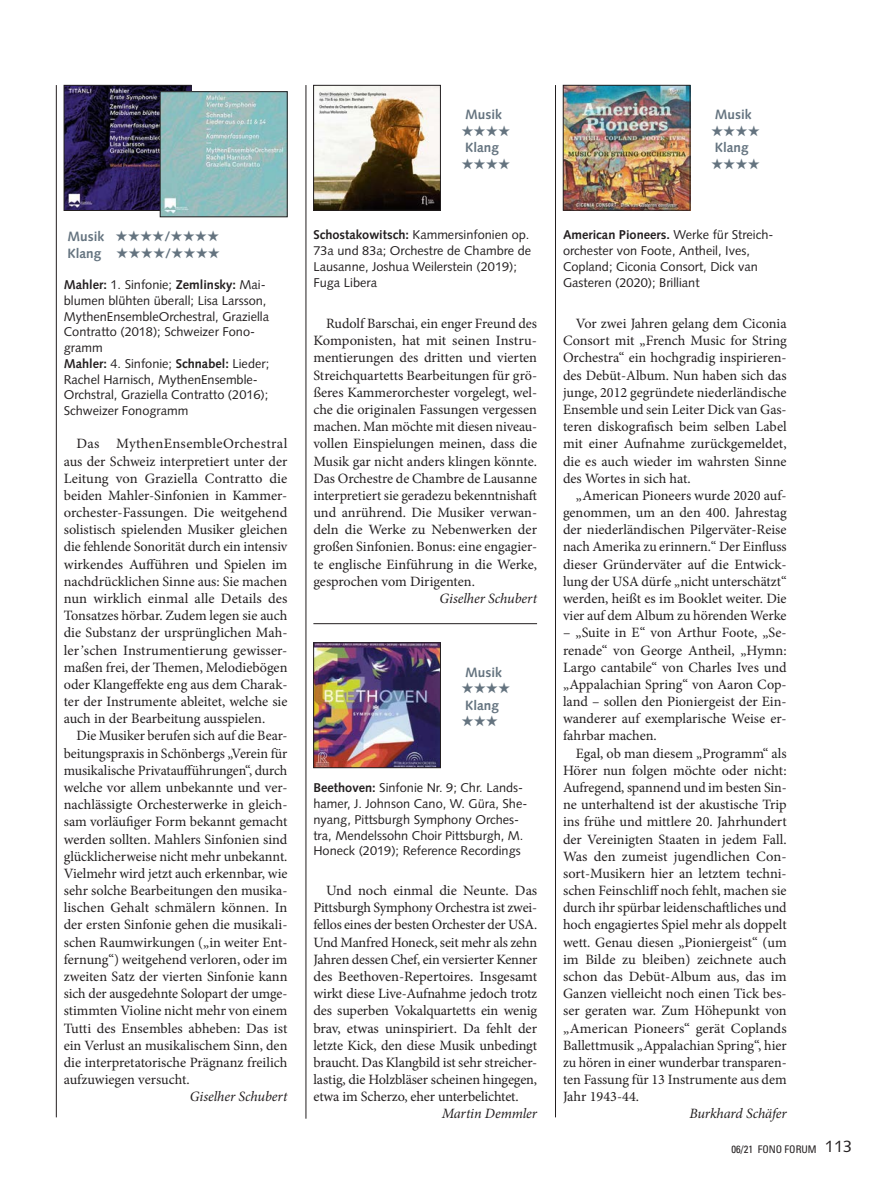
<style>
.page{position:relative;width:893px;height:1191px;background:#fff}
.page>*{position:absolute;margin:0;border:0;box-sizing:border-box;transform-origin:0 0}
.t1{font:15px "Zapf Dingbats ITC";color:#64737f}
.t2{font:14.25px/17.1px "Minion Pro";letter-spacing:-.005em;color:#231f20;text-align:justify}
.t3{font:italic 14.25px "Minion Pro";letter-spacing:-.005em;color:#231f20}
.t4{font:700 13.5px/16.5px "Syntax";color:#64737f}
.t5{font:12.75px/15.8px "Syntax";color:#231f20}
.t6{font:condensed 10.5px "Univers LT Std";color:#231f20}
.s1{font-weight:700}
.s2{font-family:"Times LT Std";font-style:italic}
.s3{font-family:"Syntax";font-stretch:normal;font-size:16.5px}
</style>
<div class="page">
<hr style="left:306px;top:85px;width:1px;height:1033px;background:#231f20">
<hr style="left:56px;top:85px;width:1px;height:1032px;background:#231f20">
<img style="left:66px;top:87px;width:123px;height:122px">
<div style="left:64px;top:85px;width:127px;height:126px;border:1px solid #231f20"></div>
<img style="left:315px;top:87px;width:124px;height:121px">
<div style="left:313px;top:85px;width:128px;height:125px;border:1px solid #231f20"></div>
<hr style="left:555px;top:85px;width:1px;height:1032px;background:#231f20">
<img style="left:565px;top:87px;width:123px;height:121px">
<div style="left:563px;top:85px;width:127px;height:125px;border:1px solid #231f20"></div>
<hr style="left:313px;top:623px;width:224px;height:1px;background:#231f20">
<img style="left:315px;top:644px;width:124px;height:122px">
<div style="left:313px;top:642px;width:128px;height:126px;border:1px solid #231f20"></div>
<img style="left:162px;top:93px;width:123px;height:122px">
<div style="left:160px;top:91px;width:127px;height:126px;border:1px solid #231f20"></div>
<p class="t4" style="left:68px;top:228px;width:154px">Musik ★★★★/★★★★<br>Klang ★★★★/★★★★</p>
<p class="t5" style="left:64px;top:277px;width:207px"><span class="s1">Mahler:</span> 1. Sinfonie; <span class="s1">Zemlinsky:</span> Mai&shy;blumen blühten überall; Lisa Larsson,<br>MythenEnsembleOrchestral, Graziella<br>Contratto (2018); Schweizer Fono&shy;gramm<br><span class="s1">Mahler:</span> 4. Sinfonie; <span class="s1">Schnabel:</span> Lieder;<br>Rachel Harnisch, MythenEnsemble-<br>Orchstral, Graziella Contratto (2016);<br>Schweizer Fonogramm</p>
<p class="t2" style="left:64px;top:435px;width:225px;text-indent:13px">Das MythenEnsembleOrchestral aus der Schweiz interpretiert unter der Leitung von Graziella Contratto die beiden Mahler-Sinfonien in Kammer&shy;orchester-Fassungen. Die weitgehend solistisch spielenden Musiker gleichen die fehlende Sonorität durch ein intensiv wirkendes Aufführen und Spielen im nachdrücklichen Sinne aus: Sie machen nun wirklich einmal alle Details des Tonsatzes hörbar. Zudem legen sie auch die Substanz der ursprünglichen Mah&shy;ler<span class="s2">’</span>schen Instrumentierung gewisser&shy;maßen frei, der Themen, Melodiebögen oder Klangeffekte eng aus dem Charak&shy;ter der Instrumente ableitet, welche sie auch in der Bearbeitung ausspielen.</p>
<p class="t2" style="left:64px;top:727px;width:225px;text-indent:13px">Die Musiker berufen sich auf die Bear&shy;beitungspraxis in Schönbergs „Verein für musikalische Privataufführungen“, durch welche vor allem unbekannte und ver&shy;nachlässigte Orchesterwerke in gleich&shy;sam vorläufiger Form bekannt gemacht werden sollten. Mahlers Sinfonien sind glücklicherweise nicht mehr unbekannt.<br>Vielmehr wird jetzt auch erkennbar, wie sehr solche Bearbeitungen den musika&shy;lischen Gehalt schmälern können. In der ersten Sinfonie gehen die musikali&shy;schen Raumwirkungen („in weiter Ent&shy;fernung“) weitgehend verloren, oder im zweiten Satz der vierten Sinfonie kann sich der ausgedehnte Solopart der umge&shy;stimmten Violine nicht mehr von einem Tutti des Ensembles abheben: Das ist ein Verlust an musikalischem Sinn, den die interpretatorische Prägnanz freilich aufzuwiegen versucht.</p>
<p class="t3" style="left:190px;top:1087px;width:99px">Giselher Schubert</p>
<p class="t4" style="left:465px;top:106px;width:38px">Musik</p>
<p class="t1" style="left:461px;top:124px;width:50px">★★★★</p>
<p class="t4" style="left:465px;top:139px;width:35px">Klang</p>
<p class="t1" style="left:461px;top:157px;width:50px">★★★★</p>
<p class="t5" style="left:313px;top:227px;width:219px"><span class="s1">Schostakowitsch:</span> Kammersinfonien op.<br>73a und 83a; Orchestre de Chambre de<br>Lausanne, Joshua Weilerstein (2019);<br>Fuga Libera</p>
<p class="t2" style="left:313px;top:315px;width:225px;text-indent:13px">Rudolf Barschai, ein enger Freund des Komponisten, hat mit seinen Instru&shy;mentierungen des dritten und vierten Streichquartetts Bearbeitungen für grö&shy;ßeres Kammerorchester vorgelegt, wel&shy;che die originalen Fassungen vergessen machen. Man möchte mit diesen niveau&shy;vollen Einspielungen meinen, dass die Musik gar nicht anders klingen könnte.<br>Das Orchestre de Chambre de Lausanne interpretiert sie geradezu bekenntnishaft und anrührend. Die Musiker verwan&shy;deln die Werke zu Nebenwerken der großen Sinfonien. Bonus: eine engagier&shy;te englische Einführung in die Werke, gesprochen vom Dirigenten.</p>
<p class="t3" style="left:440px;top:588px;width:99px">Giselher Schubert</p>
<p class="t4" style="left:465px;top:664px;width:38px">Musik</p>
<p class="t1" style="left:461px;top:681px;width:50px">★★★★</p>
<p class="t4" style="left:465px;top:697px;width:35px">Klang</p>
<p class="t1" style="left:461px;top:714px;width:38px">★★★</p>
<p class="t5" style="left:313px;top:780px;width:215px"><span class="s1">Beethoven:</span> Sinfonie Nr. 9; Chr. Lands&shy;hamer, J. Johnson Cano, W. Güra, She&shy;nyang, Pittsburgh Symphony Orches&shy;tra, Mendelssohn Choir Pittsburgh, M.<br>Honeck (2019); Reference Recordings</p>
<p class="t2" style="left:313px;top:882px;width:225px;text-indent:13px">Und noch einmal die Neunte. Das Pittsburgh Symphony Orchestra ist zwei&shy;fellos eines der besten Orchester der USA.<br>Und Manfred Honeck, seit mehr als zehn Jahren dessen Chef, ein versierter Kenner des Beethoven-Repertoires. Insgesamt wirkt diese Live-Aufnahme jedoch trotz des superben Vokalquartetts ein wenig brav, etwas uninspiriert. Da fehlt der letzte Kick, den diese Musik unbedingt braucht. Das Klangbild ist sehr streicher&shy;lastig, die Holzbläser scheinen hingegen, etwa im Scherzo, eher unterbelichtet.</p>
<p class="t3" style="left:442px;top:1104px;width:97px">Martin Demmler</p>
<p class="t4" style="left:715px;top:106px;width:38px">Musik</p>
<p class="t1" style="left:711px;top:124px;width:50px">★★★★</p>
<p class="t4" style="left:715px;top:139px;width:35px">Klang</p>
<p class="t1" style="left:711px;top:157px;width:50px">★★★★</p>
<p class="t5" style="left:563px;top:227px;width:212px"><span class="s1">American Pioneers.</span> Werke für Streich&shy;orchester von Foote, Antheil, Ives, Copland; Ciconia Consort, Dick van Gasteren (2020); Brilliant</p>
<p class="t2" style="left:563px;top:315px;width:225px;text-indent:13px">Vor zwei Jahren gelang dem Ciconia Consort mit „French Music for String Orchestra“ ein hochgradig inspirieren&shy;des Debüt-Album. Nun haben sich das junge, 2012 gegründete niederländische Ensemble und sein Leiter Dick van Gas&shy;teren diskografisch beim selben Label mit einer Aufnahme zurückgemeldet, die es auch wieder im wahrsten Sinne des Wortes in sich hat.</p>
<p class="t2" style="left:563px;top:487px;width:225px;text-indent:13px">„American Pioneers wurde 2020 auf&shy;genommen, um an den 400. Jahrestag der niederländischen Pilgerväter-Reise nach Amerika zu erinnern.“ Der Einfluss dieser Gründerväter auf die Entwick&shy;lung der USA dürfe „nicht unterschätzt“ werden, heißt es im Booklet weiter. Die vier auf dem Album zu hörenden Werke</p>
<p class="t2" style="left:563px;top:624px;width:225px">– „Suite in E“ von Arthur Foote, „Se&shy;renade“ von George Antheil, „Hymn:<br>Largo cantabile“ von Charles Ives und „Appalachian Spring“ von Aaron Cop&shy;land – sollen den Pioniergeist der Ein&shy;wanderer auf exemplarische Weise er&shy;fahrbar machen.</p>
<p class="t2" style="left:563px;top:744px;width:225px;text-indent:13px">Egal, ob man diesem „Programm“ als Hörer nun folgen möchte oder nicht:<br>Aufregend, spannend und im besten Sin&shy;ne unterhaltend ist der akustische Trip ins frühe und mittlere 20. Jahrhundert der Vereinigten Staaten in jedem Fall.<br>Was den zumeist jugendlichen Con&shy;sort-Musikern hier an letztem techni&shy;schen Feinschliff noch fehlt, machen sie durch ihr spürbar leidenschaftliches und hoch engagiertes Spiel mehr als doppelt wett. Genau diesen „Pioniergeist“ (um im Bilde zu bleiben) zeichnete auch schon das Debüt-Album aus, das im Ganzen vielleicht noch einen Tick bes&shy;ser geraten war. Zum Höhepunkt von „American Pioneers“ gerät Coplands Ballettmusik „Appalachian Spring“, hier zu hören in einer wunderbar transparen&shy;ten Fassung für 13 Instrumente aus dem Jahr 1943-44.</p>
<p class="t3" style="left:689px;top:1104px;width:99px">Burkhard Schäfer</p>
<p class="t6" style="left:731px;top:1142px;width:122px">06/21 FONO FORUM <span class="s3">113</span></p>
</div>
